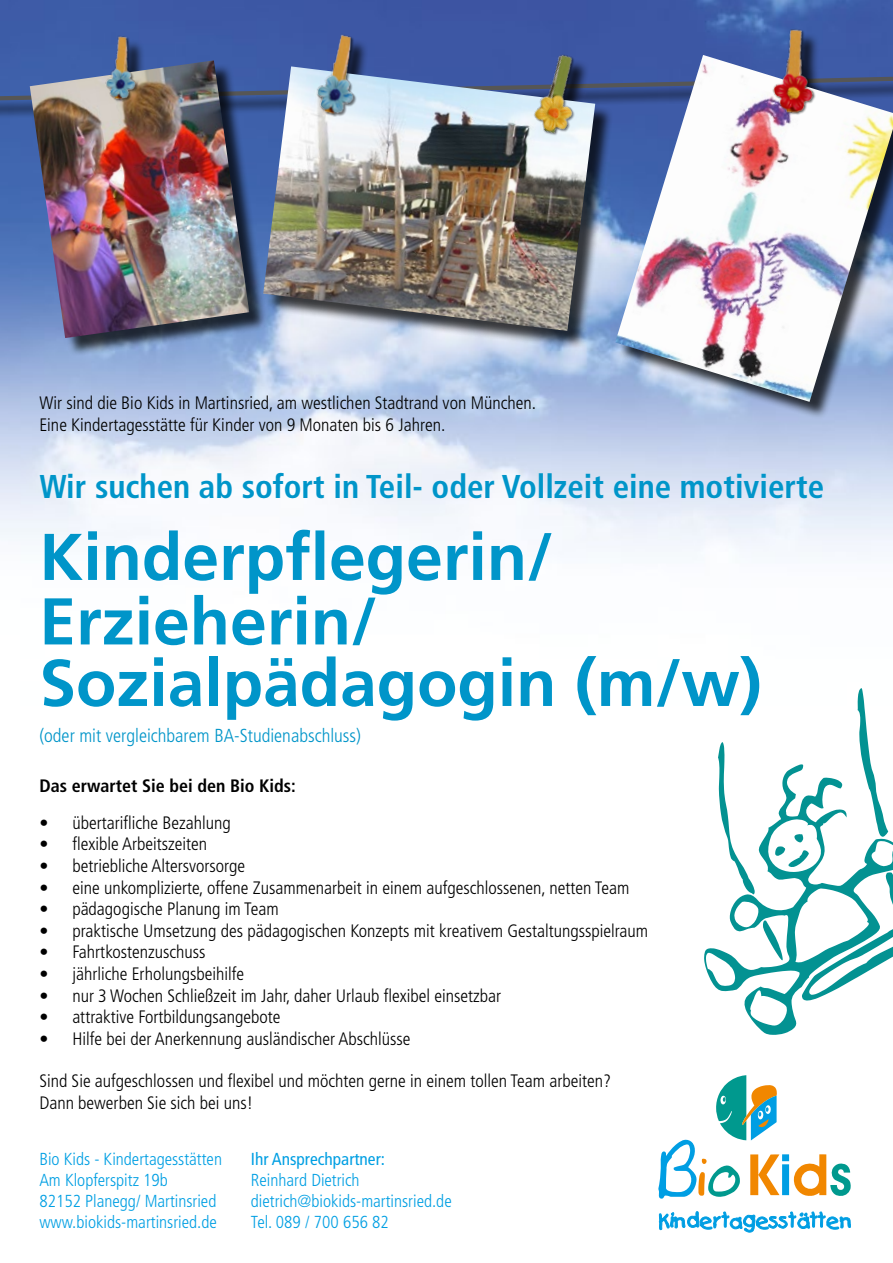
<style>
.page{position:relative;width:893px;height:1263px;background:#fff}
.page>*{position:absolute;margin:0;border:0;box-sizing:border-box;transform-origin:0 0}
.t1{font:700 66px/63px "Frutiger";color:#0095c9}
.t2{font:700 condensed 33px "Frutiger";color:#0095c9}
.t3{font:300 condensed 18.75px "Frutiger";color:#0095c9}
.t4{font:300 condensed 18px/21.6px "Frutiger";color:#000}
.t5{font:700 condensed 18px "Frutiger";color:#000}
.t6{font:300 condensed 17.4px/20.9px "Frutiger";color:#009fe3}
.t7{font:condensed 17.4px "Frutiger";color:#009fe3}
</style>
<div class="page">
<img style="left:0;top:0;width:893px;height:555px">
<div style="left:782px;top:1154px;width:7px;height:7px;background:#009ee3"></div>
<div style="left:782px;top:1164px;width:7px;height:31px;background:#009ee3"></div>
<svg style="left:794px;top:1154px;width:57px;height:42px"></svg>
<svg style="left:658px;top:1075px;width:121px;height:124px"></svg>
<svg style="left:659px;top:1211px;width:192px;height:21px"></svg>
<svg style="left:0;top:53px;width:618px;height:57px;background:#3d5b9e"></svg>
<div style="left:618px;top:32px;width:275px;height:388px;background:#000;opacity:.75"></div>
<img style="left:615px;top:55px;width:278px;height:347px">
<img style="left:758px;top:19px;width:66px;height:103px">
<div style="left:33px;top:39px;width:234px;height:317px;background:#000;opacity:.75"></div>
<img style="left:30px;top:60px;width:219px;height:278px">
<img style="left:84px;top:24px;width:69px;height:85px">
<svg style="left:704px;top:688px;width:189px;height:347px"></svg>
<div style="left:266px;top:38px;width:348px;height:311px;background:#000;opacity:.75"></div>
<img style="left:263px;top:66px;width:332px;height:265px">
<img style="left:298px;top:23px;width:75px;height:98px">
<img style="left:513px;top:44px;width:100px;height:107px">
<p class="t4" style="left:39px;top:392px;width:498px">Wir sind die Bio Kids in Martinsried, am westlichen Stadtrand von München.<br>Eine Kindertagesstätte für Kinder von 9 Monaten bis 6 Jahren.</p>
<h2 class="t2" style="left:39px;top:467px;width:786px">Wir suchen ab sofort in Teil- oder Vollzeit eine motivierte</h2>
<h1 class="t1" style="left:39px;top:525px;width:724px">Kinderpflegerin/<br>Erzieherin/<br>Sozialpädagogin (m/w)</h1>
<p class="t3" style="left:39px;top:725px;width:323px">(oder mit vergleichbarem BA-Studienabschluss)</p>
<p class="t5" style="left:39px;top:775px;width:258px">Das erwartet Sie bei den Bio Kids:</p>
<p class="t4" style="left:39px;top:812px;width:193px">• übertarifliche Bezahlung</p>
<p class="t4" style="left:39px;top:833px;width:169px">• flexible Arbeitszeiten</p>
<p class="t4" style="left:39px;top:855px;width:207px">• betriebliche Altersvorsorge</p>
<p class="t4" style="left:39px;top:877px;width:592px">• eine unkomplizierte, offene Zusammenarbeit in einem aufgeschlossenen, netten Team</p>
<p class="t4" style="left:39px;top:898px;width:241px">• pädagogische Planung im Team</p>
<p class="t4" style="left:39px;top:920px;width:610px">• praktische Umsetzung des pädagogischen Konzepts mit kreativem Gestaltungsspielraum</p>
<p class="t4" style="left:39px;top:941px;width:168px">• Fahrtkostenzuschuss</p>
<p class="t4" style="left:39px;top:963px;width:206px">• jährliche Erholungsbeihilfe</p>
<p class="t4" style="left:39px;top:985px;width:463px">• nur 3 Wochen Schließzeit im Jahr, daher Urlaub flexibel einsetzbar</p>
<p class="t4" style="left:39px;top:1006px;width:243px">• attraktive Fortbildungsangebote</p>
<p class="t4" style="left:39px;top:1028px;width:373px">• Hilfe bei der Anerkennung ausländischer Abschlüsse</p>
<p class="t4" style="left:39px;top:1070px;width:573px">Sind Sie aufgeschlossen und flexibel und möchten gerne in einem tollen Team arbeiten?<br>Dann bewerben Sie sich bei uns!</p>
<p class="t6" style="left:39px;top:1149px;width:184px">Bio Kids - Kindertagesstätten<br>Am Klopferspitz 19b<br>82152 Planegg/ Martinsried www.biokids-martinsried.de</p>
<p class="t7" style="left:251px;top:1149px;width:136px">Ihr Ansprechpartner:</p>
<p class="t6" style="left:251px;top:1170px;width:202px">Reinhard Dietrich dietrich@biokids-martinsried.de<br>Tel. 089 / 700 656 82</p>
</div>
